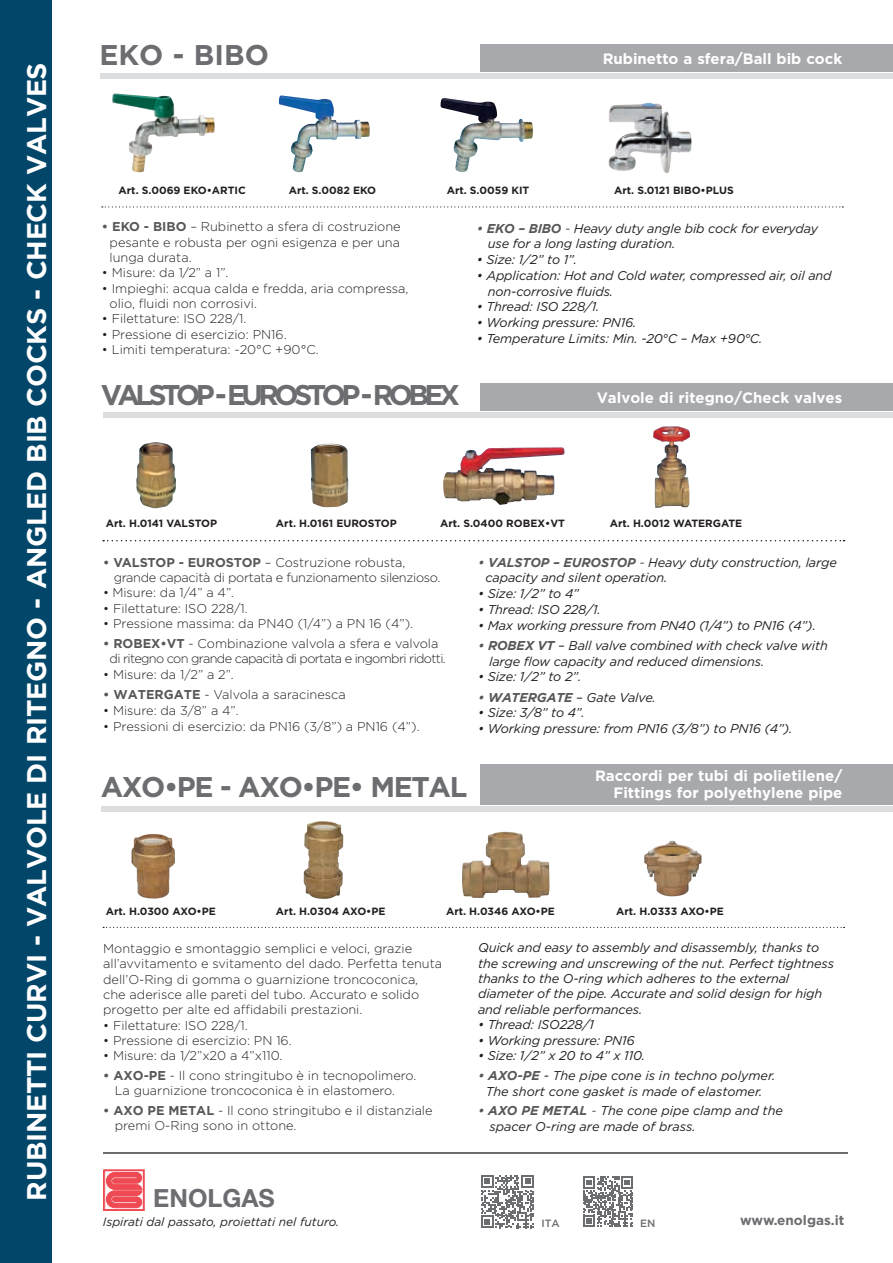
<style>
.page{position:relative;width:893px;height:1263px;background:#fff}
.page>*{position:absolute;margin:0;border:0;box-sizing:border-box;transform-origin:0 0}
.Normale{font:700 28.5px "Gotham";letter-spacing:-.16em;color:#6c6d70}
.Normale-2{font:700 28.5px "Gotham";letter-spacing:-.05em;color:#6c6d70}
.Normale-3{font:700 27px "Gotham";letter-spacing:-.01em;color:#fff}
.t1{font:700 25.05px "Helvetica Neue LT Std";color:#6c6d70}
.Normale-4{font:700 15px "Gotham";color:#fff}
.t2{font:700 13.5px "Gotham";color:#6c6d70}
.t3{font:300 12.75px/15.3px "Gotham";color:#231f20}
.t4{font:italic 12.75px/15.5px "Gotham";letter-spacing:-.01em;color:#231f20}
.t5{font:300 12.75px "Gotham";letter-spacing:-.05em;color:#231f20}
.t6{font:300 12.75px "Gotham";letter-spacing:-.025em;color:#231f20}
.t7{font:italic 12px "Gotham";color:#231f20}
.t8{font:700 10.5px "Gotham";color:#231f20}
.t9{font:500 10.5px "Gotham";color:#6c6d70}
.s1{font-weight:700;color:#57585a}
.s2{color:#57585a}
.s3{font-weight:300;font-style:normal}
</style>
<div class="page">
<div style="left:0;top:0;width:52px;height:1263px;background:#02466a"></div>
<div style="left:102px;top:806px;width:791px;height:5px;background:#dcdddf"></div>
<div style="left:480px;top:764px;width:413px;height:40px;background:#a8a9ad"></div>
<svg style="left:103px;top:927px;width:741px;height:1px"></svg>
<hr style="left:103px;top:1153px;width:744px;height:1px;background:#6c6d70">
<svg style="left:481px;top:1175px;width:53px;height:53px"></svg>
<svg style="left:583px;top:1176px;width:50px;height:51px"></svg>
<div style="left:480px;top:383px;width:413px;height:28px;background:#a8a9ad"></div>
<div style="left:103px;top:412px;width:790px;height:5px;background:#dcdddf"></div>
<svg style="left:103px;top:540px;width:741px;height:1px"></svg>
<img style="left:136px;top:442px;width:40px;height:66px">
<img style="left:311px;top:444px;width:37px;height:63px">
<img style="left:653px;top:426px;width:36px;height:82px">
<img style="left:443px;top:448px;width:50px;height:53px">
<img style="left:131px;top:834px;width:44px;height:64px">
<img style="left:304px;top:821px;width:39px;height:78px">
<img style="left:462px;top:834px;width:87px;height:64px">
<img style="left:644px;top:841px;width:58px;height:55px">
<div style="left:101px;top:74px;width:792px;height:5px;background:#dcdddf"></div>
<svg style="left:102px;top:206px;width:741px;height:1px"></svg>
<img style="left:112px;top:93px;width:103px;height:80px">
<img style="left:279px;top:95px;width:91px;height:78px">
<img style="left:440px;top:98px;width:93px;height:74px">
<img style="left:608px;top:103px;width:84px;height:70px">
<div style="left:480px;top:45px;width:413px;height:27px;background:#a8a9ad"></div>
<div style="left:104px;top:1170px;width:40px;height:40px;border:1px solid #ef4953"></div>
<div style="left:104px;top:1170px;width:39px;height:40px;border:1px solid #ef4953"></div>
<svg style="left:106px;top:1172px;width:36px;height:36px"></svg>
<p class="Normale-3" style="left:21px;top:1201px;width:1140px;rotate:-90deg">RUBINETTI CURVI - VALVOLE DI RITEGNO - ANGLED BIB COCKS - CHECK VALVES</p>
<p class="Normale" style="left:99px;top:39px;width:171px">EKO - BIBO</p>
<p class="Normale-4" style="left:603px;top:50px;width:241px">Rubinetto a sfera/Ball bib cock</p>
<p class="t8" style="left:119px;top:184px;width:129px">Art. S.0069 EKO•ARTIC</p>
<p class="t8" style="left:289px;top:184px;width:89px">Art. S.0082 EKO</p>
<p class="t8" style="left:447px;top:184px;width:84px">Art. S.0059 KIT</p>
<p class="t8" style="left:614px;top:184px;width:121px">Art. S.0121 BIBO•PLUS</p>
<p class="t3" style="left:102px;top:219px;width:300px"><span class="s1">• EKO - BIBO</span> – Rubinetto a sfera di costruzione</p>
<p class="t3" style="left:110px;top:234px;width:292px">pesante e robusta per ogni esigenza e per una</p>
<p class="t3" style="left:110px;top:250px;width:83px">lunga durata.</p>
<p class="t3" style="left:102px;top:265px;width:128px">• Misure: da 1⁄2” a 1”.</p>
<p class="t3" style="left:102px;top:280px;width:308px">• Impieghi: acqua calda e fredda, aria compressa,</p>
<p class="t3" style="left:110px;top:296px;width:149px">olio, fluidi non corrosivi.</p>
<p class="t3" style="left:102px;top:311px;width:146px">• Filettature: ISO 228/1.</p>
<p class="t3" style="left:102px;top:326px;width:186px">• Pressione di esercizio: PN16.</p>
<p class="t3" style="left:102px;top:342px;width:218px">• Limiti temperatura: -20°C +90°C.</p>
<p class="Normale" style="left:101px;top:378px;width:361px">VALSTOP -EUROSTOP -ROBEX</p>
<p class="t4" style="left:477px;top:220px;width:343px"><span class="s1">• EKO – BIBO</span> <span class="s2">-</span> Heavy duty angle bib cock for everyday</p>
<p class="t4" style="left:488px;top:236px;width:189px">use for a long lasting duration.</p>
<p class="t4" style="left:477px;top:252px;width:102px">• Size: 1⁄2” to 1”.</p>
<p class="t4" style="left:477px;top:268px;width:356px">• Application: Hot and Cold water, compressed air, oil and</p>
<p class="t4" style="left:488px;top:283px;width:127px">non-corrosive fluids.</p>
<p class="t4" style="left:477px;top:299px;width:124px">• Thread: ISO 228/1.</p>
<p class="t4" style="left:477px;top:315px;width:161px">• Working pressure: PN16.</p>
<p class="t4" style="left:477px;top:330px;width:287px">• Temperature Limits: Min. -20°C – Max +90°C.</p>
<p class="Normale-4" style="left:597px;top:389px;width:247px">Valvole di ritegno/Check valves</p>
<p class="t8" style="left:106px;top:517px;width:113px">Art. H.0141 VALSTOP</p>
<p class="t8" style="left:276px;top:517px;width:122px">Art. H.0161 EUROSTOP</p>
<p class="t8" style="left:440px;top:517px;width:126px">Art. S.0400 ROBEX•VT</p>
<p class="t8" style="left:610px;top:517px;width:134px">Art. H.0012 WATERGATE</p>
<p class="t3" style="left:103px;top:554px;width:304px"><span class="s1">• VALSTOP - EUROSTOP</span> – Costruzione robusta,</p>
<p class="t6" style="left:114px;top:570px;width:328px">grande capacità di portata e funzionamento silenzioso.</p>
<p class="t3" style="left:103px;top:585px;width:132px">• Misure: da 1/4” a 4”.</p>
<p class="t3" style="left:103px;top:600px;width:146px">• Filettature: ISO 228/1.</p>
<p class="t3" style="left:103px;top:616px;width:311px">• Pressione massima: da PN40 (1/4”) a PN 16 (4”).</p>
<p class="t3" style="left:103px;top:635px;width:337px"><span class="s1">• ROBEX•VT</span> - Combinazione valvola a sfera e valvola</p>
<p class="t5" style="left:110px;top:652px;width:338px">di ritegno con grande capacità di portata e ingombri ridotti.</p>
<p class="t3" style="left:103px;top:667px;width:132px">• Misure: da 1/2” a 2”.</p>
<p class="t3" style="left:103px;top:687px;width:244px"><span class="s1">• WATERGATE</span> - Valvola a saracinesca</p>
<p class="t3" style="left:103px;top:702px;width:137px">• Misure: da 3/8” a 4”.</p>
<p class="t3" style="left:103px;top:718px;width:318px">• Pressioni di esercizio: da PN16 (3/8”) a PN16 (4”).</p>
<p class="t4" style="left:478px;top:554px;width:360px"><span class="s1">• VALSTOP – EUROSTOP</span> <span class="s2">-</span> Heavy duty construction, large</p>
<p class="t4" style="left:485px;top:570px;width:183px">capacity and silent operation.</p>
<p class="t4" style="left:478px;top:586px;width:102px">• Size: 1⁄2” to 4”</p>
<p class="t4" style="left:478px;top:602px;width:124px">• Thread: ISO 228/1.</p>
<p class="t4" style="left:478px;top:617px;width:339px">• Max working pressure from PN40 (1/4”) to PN16 (4”).</p>
<p class="t4" style="left:478px;top:638px;width:351px"><span class="s1">• ROBEX VT</span> – Ball valve combined with check valve with</p>
<p class="t4" style="left:489px;top:653px;width:277px">large flow capacity and reduced dimensions.</p>
<p class="t4" style="left:478px;top:669px;width:105px">• Size: 1⁄2” to 2”.</p>
<p class="t4" style="left:478px;top:689px;width:179px"><span class="s1">• WATERGATE</span> – Gate Valve.</p>
<p class="t4" style="left:478px;top:705px;width:108px">• Size: 3/8” to 4”.</p>
<p class="t4" style="left:478px;top:721px;width:316px">• Working pressure: from PN16 (3/8”) to PN16 (4”).</p>
<p class="Normale-2" style="left:101px;top:771px;width:368px">AXO•PE - AXO•PE• METAL</p>
<p class="Normale-4" style="left:595px;top:767px;width:249px">Raccordi per tubi di polietilene/</p>
<p class="Normale-4" style="left:613px;top:784px;width:230px">Fittings for polyethylene pipe</p>
<p class="t8" style="left:106px;top:905px;width:111px">Art. H.0300 AXO•PE</p>
<p class="t8" style="left:276px;top:905px;width:111px">Art. H.0304 AXO•PE</p>
<p class="t8" style="left:446px;top:905px;width:110px">Art. H.0346 AXO•PE</p>
<p class="t8" style="left:616px;top:905px;width:109px">Art. H.0333 AXO•PE</p>
<p class="t3" style="left:103px;top:941px;width:340px">Montaggio e smontaggio semplici e veloci, grazie all’avvitamento e svitamento del dado. Perfetta tenuta dell’O-Ring di gomma o guarnizione troncoconica, che aderisce alle pareti del tubo. Accurato e solido progetto per alte ed affidabili prestazioni.</p>
<p class="t3" style="left:103px;top:1017px;width:146px">• Filettature: ISO 228/1.</p>
<p class="t3" style="left:103px;top:1032px;width:190px">• Pressione di esercizio: PN 16.</p>
<p class="t3" style="left:103px;top:1048px;width:181px">• Misure: da 1⁄2”x20 a 4”x110.</p>
<p class="t3" style="left:103px;top:1067px;width:315px"><span class="s1">• AXO-PE</span> - Il cono stringitubo è in tecnopolimero.</p>
<p class="t3" style="left:115px;top:1083px;width:282px">La guarnizione troncoconica è in elastomero.</p>
<p class="t3" style="left:103px;top:1103px;width:331px"><span class="s1">• AXO PE METAL</span> - Il cono stringitubo e il distanziale</p>
<p class="t3" style="left:115px;top:1118px;width:183px">premi O-Ring sono in ottone.</p>
<p class="t1" style="left:153px;top:1182px;width:123px">ENOLGAS</p>
<p class="t7" style="left:103px;top:1215px;width:238px">Ispirati dal passato, proiettati nel futuro.</p>
<p class="t4" style="left:478px;top:940px;width:357px">Quick and easy to assembly and disassembly, thanks to the screwing and unscrewing of the nut. Perfect tightness thanks to the O-ring which adheres to the external diameter of the pipe. Accurate and solid design for high and reliable performances.</p>
<p class="t4" style="left:478px;top:1017px;width:117px">• Thread: ISO228/1</p>
<p class="t4" style="left:478px;top:1032px;width:158px">• Working pressure: PN16</p>
<p class="t4" style="left:478px;top:1048px;width:169px">• Size: 1⁄2” x 20 to 4” x 110.</p>
<p class="t4" style="left:478px;top:1068px;width:299px"><span class="s1">• AXO-PE</span> - The pipe cone is in techno polymer.</p>
<p class="t4" style="left:486px;top:1083px;width:278px">The short cone gasket is made of elastomer.</p>
<p class="t4" style="left:478px;top:1103px;width:306px"><span class="s1">• AXO PE METAL</span> <span class="s3">-</span> The cone pipe clamp and the</p>
<p class="t4" style="left:490px;top:1118px;width:208px">spacer O-ring are made of brass.</p>
<p class="t9" style="left:541px;top:1217px;width:20px">ITA</p>
<p class="t9" style="left:640px;top:1217px;width:17px">EN</p>
<p class="t2" style="left:740px;top:1212px;width:106px">www.enolgas.it</p>
</div>
